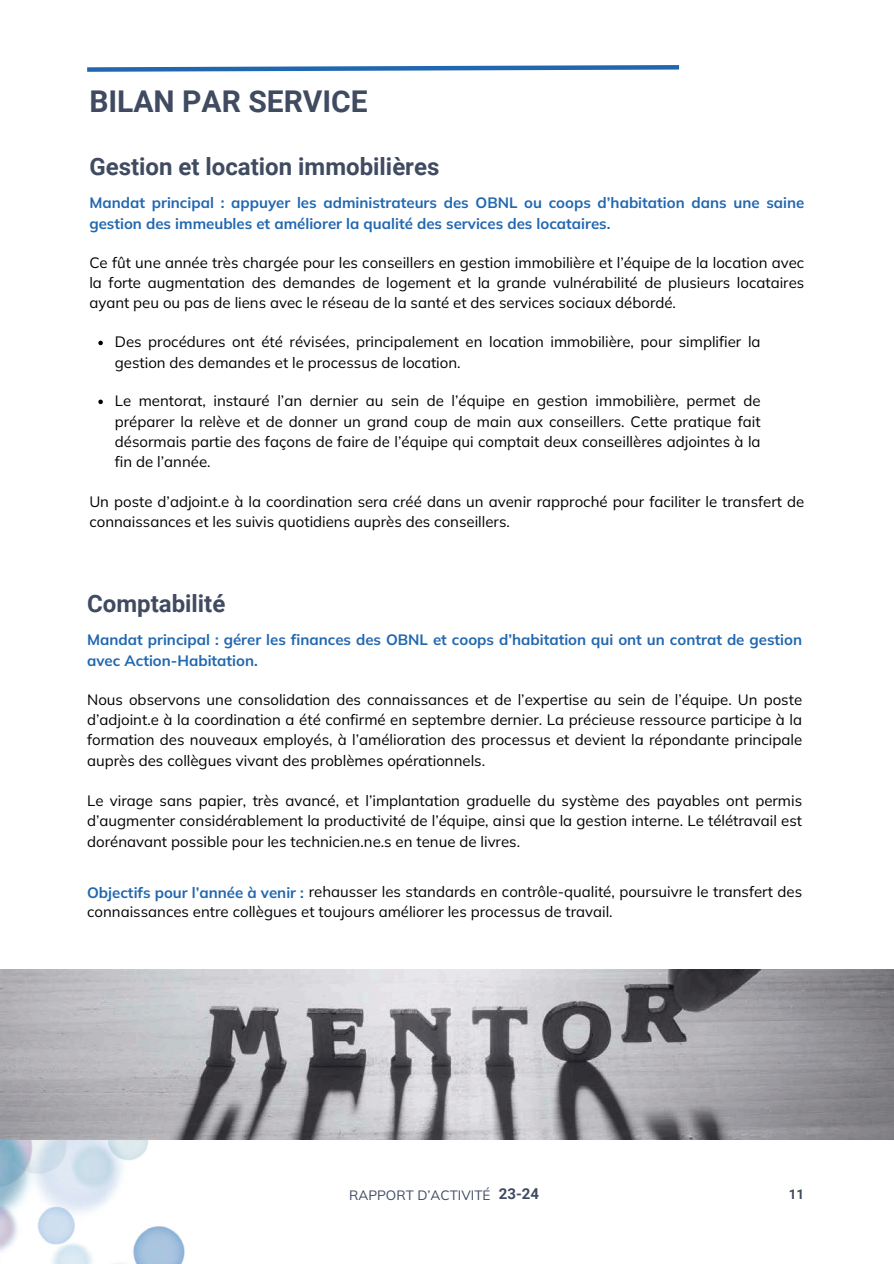
<style>
.page{position:relative;width:894px;height:1264px;background:#fff}
.page>*{position:absolute;margin:0;border:0;box-sizing:border-box;transform-origin:0 0}
.t1{font:700 30px "Roboto";color:#404b61}
.t2{font:700 24px "Roboto";color:#404b61}
.t3{font:15px/20.2px "Mulish";color:#000;text-align:justify}
.t4{font:700 15px/20.2px "Mulish";color:#2167b0}
.t5{font:13.5px "Mulish";color:#404b61}
.t6{font:700 13.5px "Roboto";color:#404b61}
.s1{font-family:"Roboto";font-weight:700;font-size:15px}
</style>
<div class="page">
<svg style="left:87px;top:65px;width:593px;height:7px"></svg>
<img style="left:0;top:1139px;width:186px;height:124px">
<svg style="left:98px;top:341px;width:5px;height:4px"></svg>
<svg style="left:98px;top:399px;width:5px;height:5px"></svg>
<img style="left:0;top:969px;width:893px;height:170px">
<h1 class="t1" style="left:89px;top:85px;width:280px">BILAN PAR SERVICE</h1>
<h2 class="t2" style="left:89px;top:153px;width:351px">Gestion et location immobilières</h2>
<p class="t4" style="left:89px;top:192px;width:716px">Mandat principal : appuyer les administrateurs des OBNL ou coops d’habitation dans une saine gestion des immeubles et améliorer la qualité des services des locataires.</p>
<p class="t3" style="left:89px;top:252px;width:716px">Ce fût une année très chargée pour les conseillers en gestion immobilière et l’équipe de la location avec la forte augmentation des demandes de logement et la grande vulnérabilité de plusieurs locataires ayant peu ou pas de liens avec le réseau de la santé et des services sociaux débordé.</p>
<p class="t3" style="left:115px;top:331px;width:647px">Des procédures ont été révisées, principalement en location immobilière, pour simplifier la gestion des demandes et le processus de location.</p>
<p class="t3" style="left:115px;top:390px;width:647px">Le mentorat, instauré l’an dernier au sein de l’équipe en gestion immobilière, permet de préparer la relève et de donner un grand coup de main aux conseillers. Cette pratique fait désormais partie des façons de faire de l’équipe qui comptait deux conseillères adjointes à la fin de l’année.</p>
<p class="t3" style="left:89px;top:491px;width:716px">Un poste d’adjoint.e à la coordination sera créé dans un avenir rapproché pour faciliter le transfert de connaissances et les suivis quotidiens auprès des conseillers.</p>
<h2 class="t2" style="left:87px;top:589px;width:140px">Comptabilité</h2>
<p class="t4" style="left:87px;top:629px;width:716px">Mandat principal : gérer les finances des OBNL et coops d’habitation qui ont un contrat de gestion avec Action-Habitation.</p>
<p class="t3" style="left:87px;top:689px;width:716px">Nous observons une consolidation des connaissances et de l’expertise au sein de l’équipe. Un poste d’adjoint.e à la coordination a été confirmé en septembre dernier. La précieuse ressource participe à la formation des nouveaux employés, à l’amélioration des processus et devient la répondante principale auprès des collègues vivant des problèmes opérationnels.</p>
<p class="t3" style="left:87px;top:790px;width:716px">Le virage sans papier, très avancé, et l’implantation graduelle du système des payables ont permis d’augmenter considérablement la productivité de l’équipe, ainsi que la gestion interne. Le télétravail est dorénavant possible pour les technicien.ne.s en tenue de livres.</p>
<p class="t3" style="left:87px;top:880px;width:716px;text-indent:221px">rehausser les standards en contrôle-qualité, poursuivre le transfert des connaissances entre collègues et toujours améliorer les processus de travail.</p>
<p class="t4" style="left:87px;top:882px;width:218px">Objectifs pour l’année à venir :</p>
<p class="t5" style="left:349px;top:1186px;width:191px">RAPPORT D’ACTIVITÉ <span class="s1">23-24</span></p>
<p class="t6" style="left:788px;top:1186px;width:17px">11</p>
</div>
